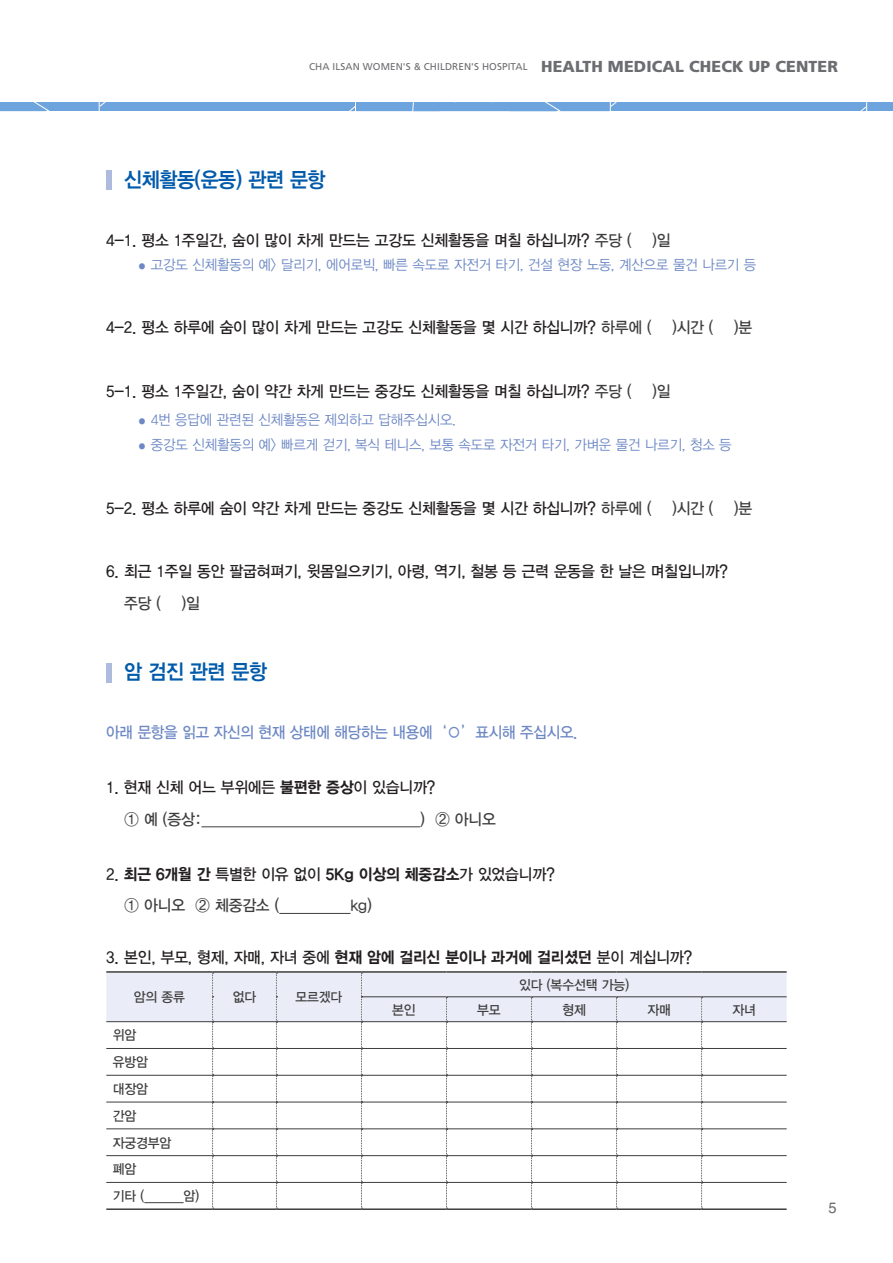
<style>
.page{position:relative;width:893px;height:1263px;background:#fff}
.page>*{position:absolute;margin:0;border:0;box-sizing:border-box;transform-origin:0 0}
.t1{font:21px "YDIYGO340";letter-spacing:-.02em;color:#015aaa;scale:.93 1}
.t2{font:900 15.9px "Frutiger LT Std";letter-spacing:.01em;color:#6c6d70}
.t3{font:15.75px "YDIYGO330";letter-spacing:-.01em;color:#231f20;scale:.95 1}
.t4{font:15.75px "YDIYGO330";letter-spacing:-.01em;color:#3e3e3f;scale:.95 1}
.t5{font:15.75px "YDIYGO330";letter-spacing:-.015em;color:#6d88c5;scale:.93 1}
.t6{font:15px "Helvetica LT Std";color:#69696c}
.t7{font:14.25px "YDIYGO320";letter-spacing:-.01em;color:#6d88c5;scale:.95 1}
.t8{font:13.5px "YDIYGO330";letter-spacing:-.01em;color:#3e3e3f;scale:.95 1}
.t9{font:9.9px "Frutiger LT Std";letter-spacing:.01em;color:#6c6d70}
.s1{color:#3e3e3f}
.s2{font-size:9px}
.s3{font-family:"YDIYGO350"}
</style>
<div class="page">
<div style="left:106px;top:170px;width:6px;height:20px;background:#aebade"></div>
<hr style="left:201px;top:826px;width:219px;height:1px;background:#3e3e3f">
<hr style="left:279px;top:913px;width:71px;height:1px;background:#3e3e3f">
<div style="left:106px;top:663px;width:6px;height:20px;background:#aebade"></div>
<hr style="left:106px;top:971px;width:107px;height:2px;background:#3e3e3f">
<hr style="left:106px;top:1208px;width:107px;height:2px;background:#3e3e3f">
<hr style="left:702px;top:1208px;width:85px;height:2px;background:#3e3e3f">
<hr style="left:213px;top:971px;width:63px;height:2px;background:#3e3e3f">
<hr style="left:276px;top:971px;width:85px;height:2px;background:#3e3e3f">
<hr style="left:213px;top:1208px;width:63px;height:2px;background:#3e3e3f">
<hr style="left:276px;top:1208px;width:85px;height:2px;background:#3e3e3f">
<hr style="left:361px;top:1208px;width:85px;height:2px;background:#3e3e3f">
<hr style="left:446px;top:1208px;width:85px;height:2px;background:#3e3e3f">
<hr style="left:531px;top:1208px;width:86px;height:2px;background:#3e3e3f">
<hr style="left:617px;top:1208px;width:85px;height:2px;background:#3e3e3f">
<hr style="left:361px;top:971px;width:85px;height:2px;background:#3e3e3f">
<hr style="left:446px;top:971px;width:85px;height:2px;background:#3e3e3f">
<hr style="left:531px;top:971px;width:86px;height:2px;background:#3e3e3f">
<hr style="left:617px;top:971px;width:85px;height:2px;background:#3e3e3f">
<hr style="left:702px;top:971px;width:85px;height:2px;background:#3e3e3f">
<svg style="left:106px;top:972px;width:681px;height:237px"></svg>
<hr style="left:362px;top:996px;width:84px;height:1px;background:#3e3e3f">
<hr style="left:446px;top:996px;width:85px;height:1px;background:#3e3e3f">
<hr style="left:531px;top:996px;width:86px;height:1px;background:#3e3e3f">
<hr style="left:617px;top:996px;width:85px;height:1px;background:#3e3e3f">
<hr style="left:702px;top:996px;width:85px;height:1px;background:#3e3e3f">
<hr style="left:144px;top:1202px;width:40px;height:1px;background:#3e3e3f">
<div style="left:0;top:102px;width:893px;height:9px;background:#6ea4dd"></div>
<svg style="left:349px;top:102px;width:268px;height:9px"></svg>
<svg style="left:860px;top:102px;width:8px;height:9px"></svg>
<svg style="left:33px;top:102px;width:73px;height:9px"></svg>
<p class="t9" style="left:309px;top:61px;width:220px">CHA ILSAN WOMEN'S &amp; CHILDREN'S HOSPITAL</p>
<p class="t2" style="left:541px;top:57px;width:298px">HEALTH MEDICAL CHECK UP CENTER</p>
<p class="t1" style="left:124px;top:167px;width:218px">신체활동(운동) 관련 문항</p>
<p class="t3" style="left:106px;top:231px;width:555px">4-1. 평소 1주일간, 숨이 많이 차게 만드는 고강도 신체활동을 며칠 하십니까? <span class="s1">주당 (</span></p>
<p class="t4" style="left:652px;top:231px;width:21px">)일</p>
<p class="t7" style="left:138px;top:257px;width:653px"><span class="s2">●</span> 고강도 신체활동의 예&gt; 달리기, 에어로빅, 빠른 속도로 자전거 타기, 건설 현장 노동, 계산으로 물건 나르기 등</p>
<p class="t3" style="left:106px;top:319px;width:576px">4-2. 평소 하루에 숨이 많이 차게 만드는 고강도 신체활동을 몇 시간 하십니까? <span class="s1">하루에 (</span></p>
<p class="t4" style="left:672px;top:319px;width:45px">)시간 (</p>
<p class="t4" style="left:734px;top:319px;width:21px">)분</p>
<p class="t3" style="left:106px;top:382px;width:555px">5-1. 평소 1주일간, 숨이 약간 차게 만드는 중강도 신체활동을 며칠 하십니까? <span class="s1">주당 (</span></p>
<p class="t4" style="left:652px;top:382px;width:21px">)일</p>
<p class="t7" style="left:138px;top:412px;width:336px"><span class="s2">●</span> 4번 응답에 관련된 신체활동은 제외하고 답해주십시오.</p>
<p class="t7" style="left:138px;top:437px;width:627px"><span class="s2">●</span> 중강도 신체활동의 예&gt; 빠르게 걷기, 복식 테니스, 보통 속도로 자전거 타기, 가벼운 물건 나르기, 청소 등</p>
<p class="t3" style="left:106px;top:499px;width:576px">5-2. 평소 하루에 숨이 약간 차게 만드는 중강도 신체활동을 몇 시간 하십니까? <span class="s1">하루에 (</span></p>
<p class="t4" style="left:672px;top:499px;width:45px">)시간 (</p>
<p class="t4" style="left:734px;top:499px;width:21px">)분</p>
<p class="t3" style="left:106px;top:563px;width:656px">6. 최근 1주일 동안 팔굽혀펴기, 윗몸일으키기, 아령, 역기, 철봉 등 근력 운동을 한 날은 며칠입니까?</p>
<p class="t4" style="left:124px;top:594px;width:41px">주당 (</p>
<p class="t4" style="left:182px;top:594px;width:21px">)일</p>
<p class="t1" style="left:124px;top:660px;width:155px">암 검진 관련 문항</p>
<p class="t5" style="left:106px;top:724px;width:508px">아래 문항을 읽고 자신의 현재 상태에 해당하는 내용에‘○’표시해 주십시오.</p>
<p class="t3" style="left:106px;top:778px;width:348px">1. 현재 신체 어느 부위에든 <span class="s3">불편한 증상</span>이 있습니까?</p>
<p class="t4" style="left:124px;top:810px;width:83px">① 예 (증상:</p>
<p class="t4" style="left:420px;top:810px;width:81px">) ② 아니오</p>
<p class="t3" style="left:106px;top:865px;width:474px">2. <span class="s3">최근 6개월 간</span> 특별한 이유 없이 <span class="s3">5Kg 이상의 체중감소</span>가 있었습니까?</p>
<p class="t4" style="left:124px;top:897px;width:165px">① 아니오 ② 체중감소 (</p>
<p class="t4" style="left:350px;top:897px;width:24px">kg)</p>
<p class="t3" style="left:106px;top:949px;width:619px">3. 본인, 부모, 형제, 자매, 자녀 중에 <span class="s3">현재 암에 걸리신 분이나 과거에 걸리셨던</span> 분이 계십니까?</p>
<p class="t8" style="left:134px;top:990px;width:55px">암의 종류</p>
<p class="t8" style="left:233px;top:990px;width:26px">없다</p>
<p class="t8" style="left:295px;top:990px;width:51px">모르겠다</p>
<p class="t8" style="left:519px;top:977px;width:117px">있다 (복수선택 가능)</p>
<p class="t8" style="left:392px;top:1002px;width:26px">본인</p>
<p class="t8" style="left:477px;top:1002px;width:26px">부모</p>
<p class="t8" style="left:562px;top:1002px;width:26px">형제</p>
<p class="t8" style="left:647px;top:1002px;width:26px">자매</p>
<p class="t8" style="left:732px;top:1002px;width:26px">자녀</p>
<p class="t8" style="left:113px;top:1028px;width:26px">위암</p>
<p class="t8" style="left:113px;top:1055px;width:38px">유방암</p>
<p class="t8" style="left:113px;top:1081px;width:38px">대장암</p>
<p class="t8" style="left:113px;top:1108px;width:26px">간암</p>
<p class="t8" style="left:113px;top:1135px;width:63px">자궁경부암</p>
<p class="t8" style="left:113px;top:1162px;width:26px">폐암</p>
<p class="t8" style="left:113px;top:1188px;width:35px">기타 (</p>
<p class="t8" style="left:184px;top:1188px;width:18px">암)</p>
<p class="t6" style="left:828px;top:1199px;width:10px">5</p>
</div>
